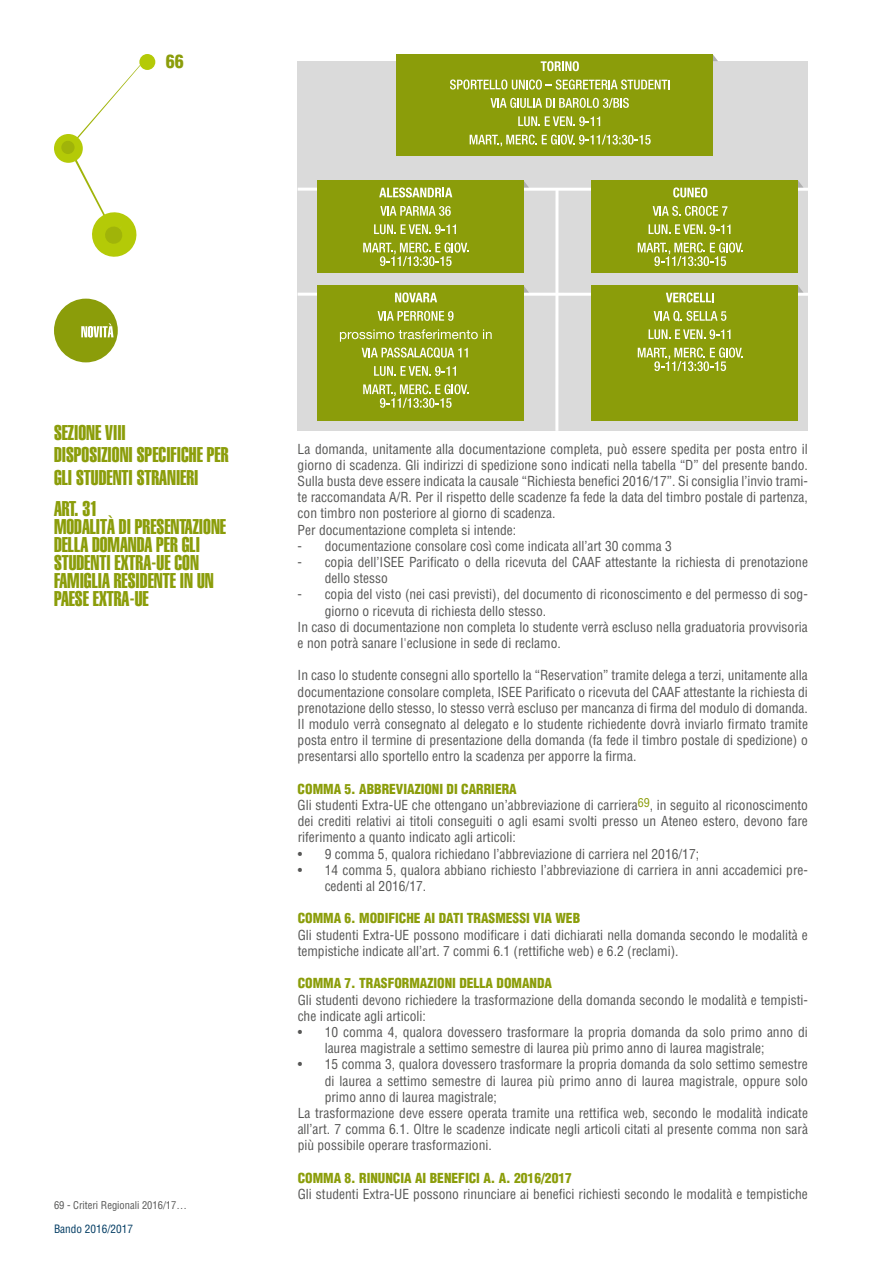
<style>
.page{position:relative;width:893px;height:1263px;background:#fff}
.page>*{position:absolute;margin:0;border:0;box-sizing:border-box;transform-origin:0 0}
.t1{font:21px/18px "Helvetica Extra Compressed";color:#8b9d0a}
.t2{font:900 condensed 18px "Helvetica";color:#8b9d0a}
.t3{font:condensed 13.5px/16.2px "Helvetica";color:#575756}
.t4{font:900 condensed 13.5px "Helvetica";color:#8b9d0a}
.t5{font:condensed 11.25px "Helvetica";color:#003b62}
.t6{font:condensed 10.5px "Helvetica";color:#575756}
.s1{font-weight:900;color:#8b9d0a}
</style>
<div class="page">
<div style="left:54px;top:299px;width:64px;height:63px;background:#8b9d0a;border-radius:50%"></div>
<svg style="left:81px;top:323px;width:33px;height:15px"></svg>
<div style="left:54px;top:134px;width:29px;height:29px;background:#b4ca07;border-radius:50%"></div>
<div style="left:61px;top:141px;width:14px;height:13px;background:#a0b409;border-radius:50%"></div>
<svg style="left:68px;top:65px;width:72px;height:192px"></svg>
<div style="left:139px;top:54px;width:16px;height:16px;background:#b4ca07;border-radius:50%"></div>
<div style="left:298px;top:61px;width:510px;height:370px;background:#dadada"></div>
<svg style="left:713px;top:55px;width:5px;height:6px"></svg>
<div style="left:396px;top:54px;width:317px;height:102px;background:#8b9d0a"></div>
<svg style="left:541px;top:61px;width:38px;height:10px"></svg>
<svg style="left:450px;top:79px;width:220px;height:11px"></svg>
<svg style="left:490px;top:98px;width:139px;height:10px"></svg>
<svg style="left:518px;top:116px;width:82px;height:10px"></svg>
<svg style="left:470px;top:135px;width:181px;height:11px"></svg>
<hr style="left:298px;top:188px;width:510px;height:3px;background:#fff">
<svg style="left:523px;top:180px;width:5px;height:7px"></svg>
<div style="left:317px;top:180px;width:206px;height:93px;background:#8b9d0a"></div>
<svg style="left:379px;top:187px;width:73px;height:10px"></svg>
<svg style="left:380px;top:206px;width:71px;height:10px"></svg>
<svg style="left:374px;top:224px;width:82px;height:10px"></svg>
<svg style="left:363px;top:243px;width:105px;height:23px"></svg>
<hr style="left:555px;top:188px;width:3px;height:243px;background:#fff">
<svg style="left:798px;top:181px;width:5px;height:6px"></svg>
<div style="left:592px;top:180px;width:206px;height:93px;background:#8b9d0a"></div>
<svg style="left:673px;top:187px;width:34px;height:10px"></svg>
<svg style="left:653px;top:206px;width:74px;height:10px"></svg>
<svg style="left:649px;top:224px;width:81px;height:10px"></svg>
<svg style="left:638px;top:243px;width:105px;height:23px"></svg>
<hr style="left:298px;top:293px;width:510px;height:3px;background:#fff">
<svg style="left:523px;top:285px;width:5px;height:7px"></svg>
<div style="left:317px;top:285px;width:206px;height:135px;background:#8b9d0a"></div>
<svg style="left:395px;top:292px;width:42px;height:10px"></svg>
<svg style="left:378px;top:311px;width:76px;height:10px"></svg>
<svg style="left:340px;top:329px;width:152px;height:13px"></svg>
<svg style="left:362px;top:348px;width:106px;height:10px"></svg>
<svg style="left:374px;top:366px;width:82px;height:10px"></svg>
<svg style="left:363px;top:384px;width:105px;height:24px"></svg>
<svg style="left:798px;top:286px;width:5px;height:6px"></svg>
<div style="left:592px;top:285px;width:206px;height:135px;background:#8b9d0a"></div>
<svg style="left:666px;top:292px;width:48px;height:10px"></svg>
<svg style="left:654px;top:311px;width:72px;height:11px"></svg>
<svg style="left:649px;top:329px;width:81px;height:10px"></svg>
<svg style="left:638px;top:348px;width:105px;height:23px"></svg>
<h2 class="t2" style="left:166px;top:50px;width:19px">66</h2>
<h1 class="t1" style="left:54px;top:421px;width:176px;line-height:22.5px">SEZIONE VIII<br>DISPOSIZIONI SPECIFICHE PER<br>GLI STUDENTI STRANIERI</h1>
<h1 class="t1" style="left:54px;top:500px;width:174px">ART. 31<br>MODALITÀ DI PRESENTAZIONE<br>DELLA DOMANDA PER GLI<br>STUDENTI EXTRA-UE CON<br>FAMIGLIA RESIDENTE IN UN<br>PAESE EXTRA-UE</h1>
<p class="t6" style="left:54px;top:1198px;width:134px">69 - Criteri Regionali 2016/17…</p>
<p class="t5" style="left:54px;top:1222px;width:81px">Bando 2016/2017</p>
<p class="t3" style="left:298px;top:440px;width:512px">La domanda, unitamente alla documentazione completa, può essere spedita per posta entro il giorno di scadenza. Gli indirizzi di spedizione sono indicati nella tabella “D” del presente bando.<br>Sulla busta deve essere indicata la causale “Richiesta benefici 2016/17”. Si consiglia l’invio trami&shy;te raccomandata A/R. Per il rispetto delle scadenze fa fede la data del timbro postale di partenza, con timbro non posteriore al giorno di scadenza.<br>Per documentazione completa si intende:</p>
<p class="t3" style="left:298px;top:538px;width:376px">- documentazione consolare così come indicata all’art 30 comma 3</p>
<p class="t3" style="left:325px;top:554px;width:485px;text-indent:-27px">- copia dell’ISEE Parificato o della ricevuta del CAAF attestante la richiesta di prenotazione dello stesso</p>
<p class="t3" style="left:298px;top:586px;width:512px">- copia del visto (nei casi previsti), del documento di riconoscimento e del permesso di sog-</p>
<p class="t3" style="left:325px;top:602px;width:223px">giorno o ricevuta di richiesta dello stesso.</p>
<p class="t3" style="left:298px;top:619px;width:512px">In caso di documentazione non completa lo studente verrà escluso nella graduatoria provvisoria</p>
<p class="t3" style="left:298px;top:635px;width:265px">e non potrà sanare l'eclusione in sede di reclamo.</p>
<p class="t3" style="left:298px;top:667px;width:512px;text-align:justify">In caso lo studente consegni allo sportello la “Reservation” tramite delega a terzi, unitamente alla documentazione consolare completa, ISEE Parificato o ricevuta del CAAF attestante la richiesta di prenotazione dello stesso, lo stesso verrà escluso per mancanza di firma del modulo di domanda.<br>Il modulo verrà consegnato al delegato e lo studente richiedente dovrà inviarlo firmato tramite posta entro il termine di presentazione della domanda (fa fede il timbro postale di spedizione) o presentarsi allo sportello entro la scadenza per apporre la firma.</p>
<p class="t3" style="left:298px;top:781px;width:512px"><span class="s1">COMMA 5. ABBREVIAZIONI DI CARRIERA<br></span>Gli studenti Extra-UE che ottengano un’abbreviazione di carriera<sup>69</sup>, in seguito al riconoscimento dei crediti relativi ai titoli conseguiti o agli esami svolti presso un Ateneo estero, devono fare riferimento a quanto indicato agli articoli:</p>
<p class="t3" style="left:298px;top:845px;width:403px">• 9 comma 5, qualora richiedano l’abbreviazione di carriera nel 2016/17;</p>
<p class="t3" style="left:325px;top:862px;width:485px;text-indent:-27px">• 14 comma 5, qualora abbiano richiesto l’abbreviazione di carriera in anni accademici pre&shy;cedenti al 2016/17.</p>
<p class="t4" style="left:298px;top:910px;width:284px">COMMA 6. MODIFICHE AI DATI TRASMESSI VIA WEB</p>
<p class="t3" style="left:298px;top:926px;width:512px">Gli studenti Extra-UE possono modificare i dati dichiarati nella domanda secondo le modalità e tempistiche indicate all’art. 7 commi 6.1 (rettifiche web) e 6.2 (reclami).</p>
<p class="t4" style="left:298px;top:975px;width:256px">COMMA 7. TRASFORMAZIONI DELLA DOMANDA</p>
<p class="t3" style="left:298px;top:991px;width:512px">Gli studenti devono richiedere la trasformazione della domanda secondo le modalità e tempisti&shy;che indicate agli articoli:</p>
<p class="t3" style="left:325px;top:1024px;width:485px;text-indent:-27px">• 10 comma 4, qualora dovessero trasformare la propria domanda da solo primo anno di laurea magistrale a settimo semestre di laurea più primo anno di laurea magistrale;</p>
<p class="t3" style="left:298px;top:1056px;width:512px">• 15 comma 3, qualora dovessero trasformare la propria domanda da solo settimo semestre</p>
<p class="t3" style="left:325px;top:1072px;width:485px">di laurea a settimo semestre di laurea più primo anno di laurea magistrale, oppure solo</p>
<p class="t3" style="left:325px;top:1088px;width:174px">primo anno di laurea magistrale;</p>
<p class="t3" style="left:298px;top:1105px;width:512px">La trasformazione deve essere operata tramite una rettifica web, secondo le modalità indicate</p>
<p class="t3" style="left:298px;top:1121px;width:512px">all’art. 7 comma 6.1. Oltre le scadenze indicate negli articoli citati al presente comma non sarà</p>
<p class="t3" style="left:298px;top:1137px;width:196px">più possibile operare trasformazioni.</p>
<p class="t4" style="left:298px;top:1169px;width:276px">COMMA 8. RINUNCIA AI BENEFICI A. A. 2016/2017</p>
<p class="t3" style="left:298px;top:1186px;width:512px">Gli studenti Extra-UE possono rinunciare ai benefici richiesti secondo le modalità e tempistiche</p>
</div>
